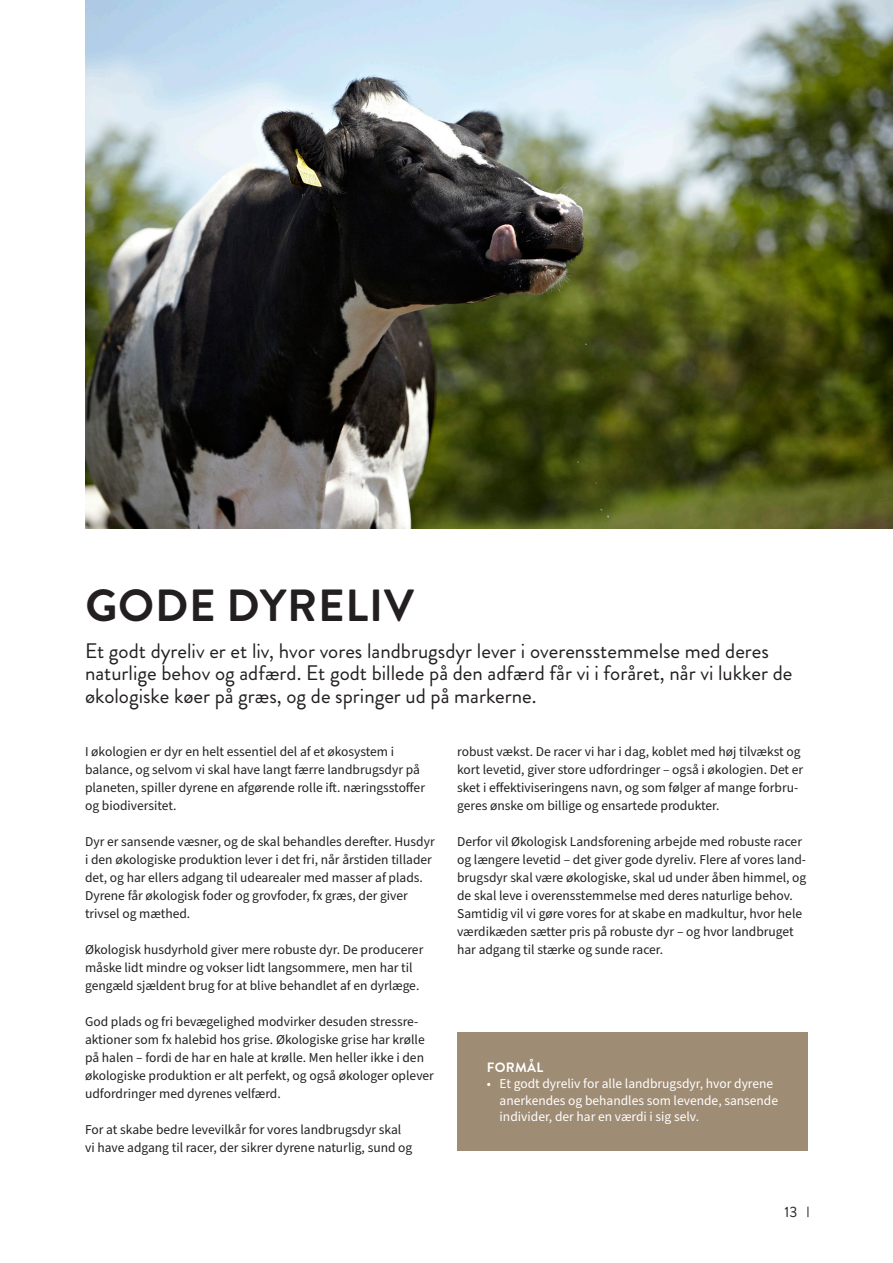
<style>
.page{position:relative;width:893px;height:1263px;background:#fff}
.page>*{position:absolute;margin:0;border:0;box-sizing:border-box;transform-origin:0 0}
.t1{font:700 45px "Brandon Grotesque";letter-spacing:.02em;color:#231f20}
.t2{font:21px/22.5px "Brandon Grotesque";color:#231f20}
.t3{font:15px "Brandon Grotesque";color:#231f20}
.t4{font:13.5px/18px "Source Sans Pro";color:#231f20}
.t5{font:13.5px/16.5px "Source Sans Pro";color:#fff}
.t6{font:700 13.5px "Brandon Grotesque";letter-spacing:.02em;color:#fff}
</style>
<div class="page">
<img style="left:85px;top:0;width:808px;height:528px">
<div style="left:457px;top:1033px;width:351px;height:118px;background:#9f8c74"></div>
<h1 class="t1" style="left:85px;top:574px;width:330px">GODE DYRELIV</h1>
<h2 class="t2" style="left:85px;top:640px;width:709px">Et godt dyreliv er et liv, hvor vores landbrugsdyr lever i overensstemmelse med deres naturlige behov og adfærd. Et godt billede på den adfærd får vi i foråret, når vi lukker de økologiske køer på græs, og de springer ud på markerne.</h2>
<p class="t4" style="left:85px;top:743px;width:341px">I økologien er dyr en helt essentiel del af et økosystem i balance, og selvom vi skal have langt færre landbrugsdyr på planeten, spiller dyrene en afgørende rolle ift. næringsstoffer og biodiversitet.</p>
<p class="t4" style="left:85px;top:833px;width:351px">Dyr er sansende væsner, og de skal behandles derefter. Husdyr i den økologiske produktion lever i det fri, når årstiden tillader det, og har ellers adgang til udearealer med masser af plads.<br>Dyrene får økologisk foder og grovfoder, fx græs, der giver trivsel og mæthed.</p>
<p class="t4" style="left:85px;top:941px;width:340px">Økologisk husdyrhold giver mere robuste dyr. De producerer måske lidt mindre og vokser lidt langsommere, men har til gengæld sjældent brug for at blive behandlet af en dyrlæge.</p>
<p class="t4" style="left:85px;top:1013px;width:350px">God plads og fri bevægelighed modvirker desuden stressre&shy;aktioner som fx halebid hos grise. Økologiske grise har krølle på halen – fordi de har en hale at krølle. Men heller ikke i den økologiske produktion er alt perfekt, og også økologer oplever udfordringer med dyrenes velfærd.</p>
<p class="t4" style="left:85px;top:1121px;width:329px">For at skabe bedre levevilkår for vores landbrugsdyr skal vi have adgang til racer, der sikrer dyrene naturlig, sund og</p>
<p class="t4" style="left:457px;top:743px;width:348px">robust vækst. De racer vi har i dag, koblet med høj tilvækst og kort levetid, giver store udfordringer – også i økologien. Det er sket i effektiviseringens navn, og som følger af mange forbru&shy;geres ønske om billige og ensartede produkter.</p>
<p class="t4" style="left:457px;top:833px;width:351px">Derfor vil Økologisk Landsforening arbejde med robuste racer og længere levetid – det giver gode dyreliv. Flere af vores land&shy;brugsdyr skal være økologiske, skal ud under åben himmel, og de skal leve i overensstemmelse med deres naturlige behov.<br>Samtidig vil vi gøre vores for at skabe en madkultur, hvor hele værdikæden sætter pris på robuste dyr – og hvor landbruget har adgang til stærke og sunde racer.</p>
<p class="t6" style="left:487px;top:1058px;width:58px">FORMÅL</p>
<p class="t5" style="left:500px;top:1076px;width:280px;text-indent:-13px">• Et godt dyreliv for alle landbrugsdyr, hvor dyrene anerkendes og behandles som levende, sansende individer, der har en værdi i sig selv.</p>
<p class="t3" style="left:784px;top:1202px;width:14px">13</p>
</div>
